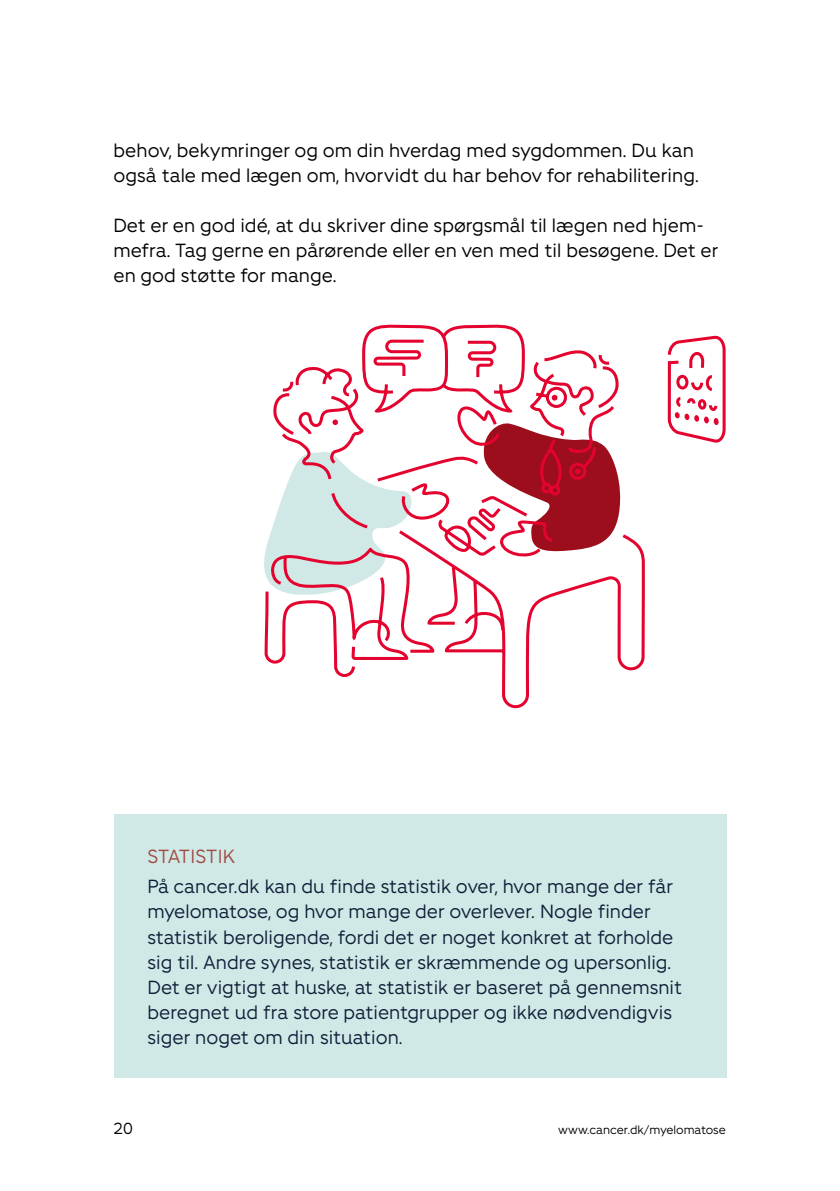
<style>
.page{position:relative;width:840px;height:1191px;background:#fff}
.page>*{position:absolute;margin:0;border:0;box-sizing:border-box;transform-origin:0 0}
.t1{font:19px/25px "Fighter";color:#0d1e38}
.t2{font:19px/25px "Fighter";color:#000}
.t3{font:19px "Fighter";letter-spacing:.005em;color:#a04a42}
.t4{font:16px "Fighter";color:#000}
.t5{font:12px "Fighter";color:#000}
</style>
<div class="page">
<svg style="left:264px;top:324px;width:256px;height:340px"></svg>
<svg style="left:274px;top:333px;width:452px;height:376px"></svg>
<svg style="left:674px;top:396px;width:44px;height:29px"></svg>
<svg style="left:435px;top:339px;width:185px;height:219px"></svg>
<div style="left:113px;top:813px;width:613px;height:264px;background:#d0e9e6"></div>
<p class="t2" style="left:113px;top:137px;width:586px">behov, bekymringer og om din hverdag med sygdommen. Du kan også tale med lægen om, hvorvidt du har behov for rehabilitering.</p>
<p class="t2" style="left:113px;top:212px;width:606px">Det er en god idé, at du skriver dine spørgsmål til lægen ned hjem&shy;mefra. Tag gerne en pårørende eller en ven med til besøgene. Det er en god støtte for mange.</p>
<p class="t3" style="left:147px;top:843px;width:89px">STATISTIK</p>
<p class="t1" style="left:147px;top:873px;width:536px">På cancer.dk kan du finde statistik over, hvor mange der får myelomatose, og hvor mange der overlever. Nogle finder statistik beroligende, fordi det er noget konkret at forholde sig til. Andre synes, statistik er skræmmende og upersonlig.<br>Det er vigtigt at huske, at statistik er baseret på gennemsnit beregnet ud fra store patientgrupper og ikke nødvendigvis siger noget om din situation.</p>
<p class="t4" style="left:113px;top:1117px;width:21px">20</p>
<p class="t5" style="left:558px;top:1121px;width:169px">www.cancer.dk/myelomatose</p>
</div>
